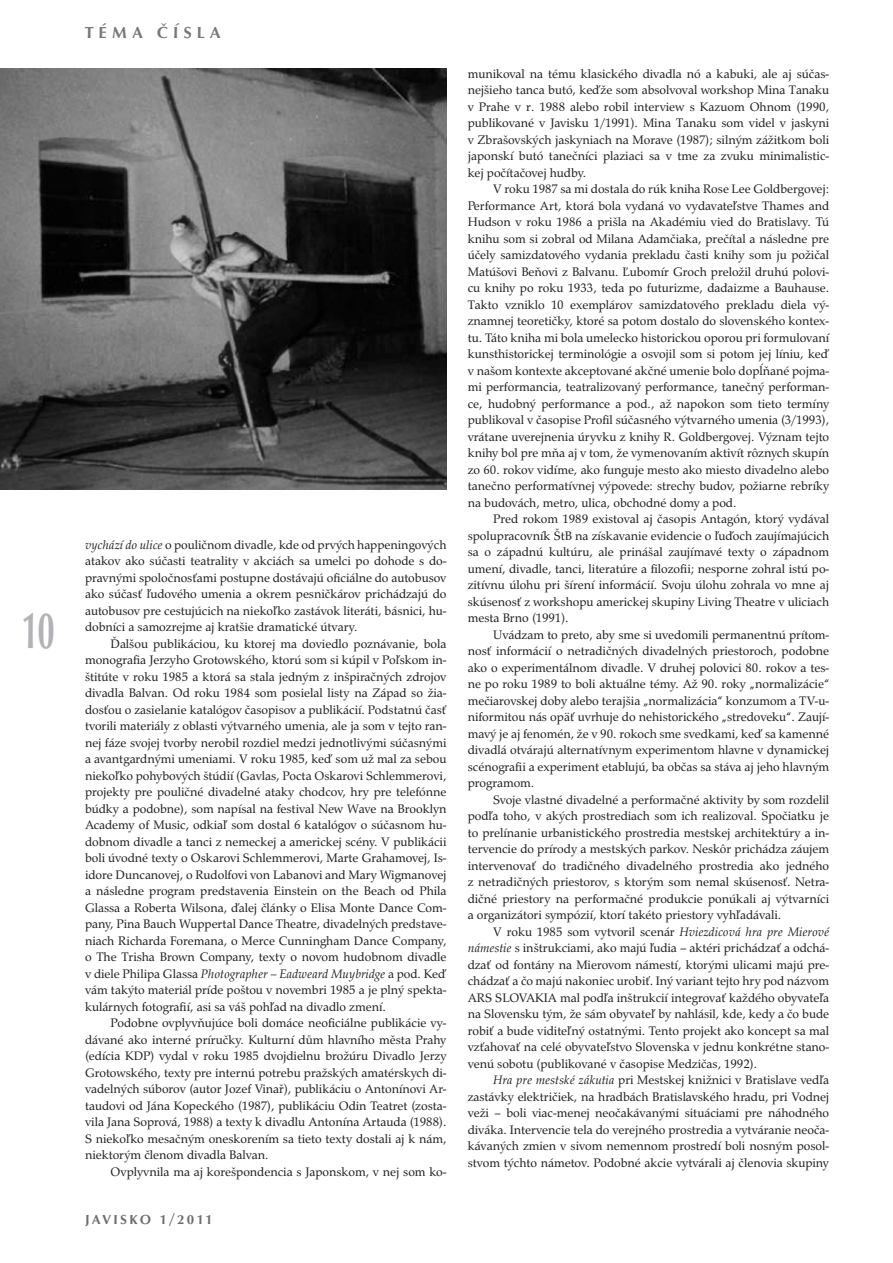
<style>
.page{position:relative;width:893px;height:1263px;background:#fff}
.page>*{position:absolute;margin:0;border:0;box-sizing:border-box;transform-origin:0 0}
.t1{font:500 52.5px "O004 TCE";color:#b2b3b7;scale:.6 1}
.t2{font:500 16.5px "O004 TCE";letter-spacing:.3em;color:#76787b}
.t3{font:500 13.5px "O004 TCE";letter-spacing:.175em;color:#6c6d70}
.t4{font:12.75px/16.5px "URW Palladio TCE";color:#231f20;text-align:justify}
.s1{font-style:italic}
</style>
<div class="page">
<img style="left:0;top:68px;width:446px;height:421px">
<h1 class="t1" style="left:21px;top:599px;width:57px">10</h1>
<p class="t2" style="left:85px;top:23px;width:137px">TÉMA ČÍSLA</p>
<p class="t4" style="left:85px;top:536px;width:363px"><span class="s1">vychází do ulice</span> o pouličnom divadle, kde od prvých happeningových atakov ako súčasti teatrality v akciách sa umelci po dohode s do&shy;pravnými spoločnosťami postupne dostávajú oficiálne do autobusov ako súčasť ľudového umenia a okrem pesničkárov prichádzajú do autobusov pre cestujúcich na niekoľko zastávok literáti, básnici, hu&shy;dobníci a samozrejme aj kratšie dramatické útvary.</p>
<p class="t4" style="left:85px;top:635px;width:363px;text-indent:26px">Ďalšou publikáciou, ku ktorej ma doviedlo poznávanie, bola monografia Jerzyho Grotowského, ktorú som si kúpil v Poľskom in&shy;štitúte v roku 1985 a ktorá sa stala jedným z inšpiračných zdrojov divadla Balvan. Od roku 1984 som posielal listy na Západ so žia&shy;dosťou o zasielanie katalógov časopisov a publikácií. Podstatnú časť tvorili materiály z oblasti výtvarného umenia, ale ja som v tejto ran&shy;nej fáze svojej tvorby nerobil rozdiel medzi jednotlivými súčasnými a avantgardnými umeniami. V roku 1985, keď som už mal za sebou niekoľko pohybových štúdií (Gavlas, Pocta Oskarovi Schlemmerovi, projekty pre pouličné divadelné ataky chodcov, hry pre telefónne búdky a podobne), som napísal na festival New Wave na Brooklyn Academy of Music, odkiaľ som dostal 6 katalógov o súčasnom hu&shy;dobnom divadle a tanci z nemeckej a americkej scény. V publikácii boli úvodné texty o Oskarovi Schlemmerovi, Marte Grahamovej, Is&shy;idore Duncanovej, o Rudolfovi von Labanovi and Mary Wigmanovej a následne program predstavenia Einstein on the Beach od Phila Glassa a Roberta Wilsona, ďalej články o Elisa Monte Dance Com&shy;pany, Pina Bauch Wuppertal Dance Theatre, divadelných predstave&shy;niach Richarda Foremana, o Merce Cunningham Dance Company, o The Trisha Brown Company, texty o novom hudobnom divadle v diele Philipa Glassa <span class="s1">Photographer – Eadweard Muybridge</span> a pod. Keď vám takýto materiál príde poštou v novembri 1985 a je plný spekta&shy;kulárnych fotografií, asi sa váš pohľad na divadlo zmení.</p>
<p class="t4" style="left:85px;top:1015px;width:363px;text-indent:26px">Podobne ovplyvňujúce boli domáce neoficiálne publikácie vy&shy;dávané ako interné príručky. Kulturní dům hlavního města Prahy (edícia KDP) vydal v roku 1985 dvojdielnu brožúru Divadlo Jerzy Grotowského, texty pre internú potrebu pražských amatérskych di&shy;vadelných súborov (autor Jozef Vinař), publikáciu o Antonínovi Ar&shy;taudovi od Jána Kopeckého (1987), publikáciu Odin Teatret (zosta&shy;vila Jana Soprová, 1988) a texty k divadlu Antonína Artauda (1988).<br>S niekoľko mesačným oneskorením sa tieto texty dostali aj k nám, niektorým členom divadla Balvan.</p>
<p class="t4" style="left:111px;top:1163px;width:337px">Ovplyvnila ma aj korešpondencia s Japonskom, v nej som ko-</p>
<p class="t3" style="left:85px;top:1211px;width:129px">JAVISKO 1/2011</p>
<p class="t4" style="left:468px;top:65px;width:363px">munikoval na tému klasického divadla nó a kabuki, ale aj súčas&shy;nejšieho tanca butó, keďže som absolvoval workshop Mina Tanaku v Prahe v r. 1988 alebo robil interview s Kazuom Ohnom (1990, publikované v Javisku 1/1991). Mina Tanaku som videl v jaskyni v Zbrašovských jaskyniach na Morave (1987); silným zážitkom boli japonskí butó tanečníci plaziaci sa v tme za zvuku minimalistic&shy;kej počítačovej hudby.</p>
<p class="t4" style="left:468px;top:181px;width:363px;text-indent:26px">V roku 1987 sa mi dostala do rúk kniha Rose Lee Goldbergovej:<br>Performance Art, ktorá bola vydaná vo vydavateľstve Thames and Hudson v roku 1986 a prišla na Akadémiu vied do Bratislavy. Tú knihu som si zobral od Milana Adamčiaka, prečítal a následne pre účely samizdatového vydania prekladu časti knihy som ju požičal Matúšovi Beňovi z Balvanu. Ľubomír Groch preložil druhú polovi&shy;cu knihy po roku 1933, teda po futurizme, dadaizme a Bauhause.<br>Takto vzniklo 10 exemplárov samizdatového prekladu diela vý&shy;znamnej teoretičky, ktoré sa potom dostalo do slovenského kontex&shy;tu. Táto kniha mi bola umelecko historickou oporou pri formulovaní kunsthistorickej terminológie a osvojil som si potom jej líniu, keď v našom kontexte akceptované akčné umenie bolo dopĺňané pojma&shy;mi performancia, teatralizovaný performance, tanečný performan&shy;ce, hudobný performance a pod., až napokon som tieto termíny publikoval v časopise Profil súčasného výtvarného umenia (3/1993), vrátane uverejnenia úryvku z knihy R. Goldbergovej. Význam tejto knihy bol pre mňa aj v tom, že vymenovaním aktivít rôznych skupín zo 60. rokov vidíme, ako funguje mesto ako miesto divadelno alebo tanečno performatívnej výpovede: strechy budov, požiarne rebríky na budovách, metro, ulica, obchodné domy a pod.</p>
<p class="t4" style="left:468px;top:511px;width:363px;text-indent:26px">Pred rokom 1989 existoval aj časopis Antagón, ktorý vydával spolupracovník ŠtB na získavanie evidencie o ľuďoch zaujímajúcich sa o západnú kultúru, ale prinášal zaujímavé texty o západnom umení, divadle, tanci, literatúre a filozofii; nesporne zohral istú po&shy;zitívnu úlohu pri šírení informácií. Svoju úlohu zohrala vo mne aj skúsenosť z workshopu americkej skupiny Living Theatre v uliciach mesta Brno (1991).</p>
<p class="t4" style="left:468px;top:626px;width:363px;text-indent:26px">Uvádzam to preto, aby sme si uvedomili permanentnú prítom&shy;nosť informácií o netradičných divadelných priestoroch, podobne ako o experimentálnom divadle. V druhej polovici 80. rokov a tes&shy;ne po roku 1989 to boli aktuálne témy. Až 90. roky „normalizácie“ mečiarovskej doby alebo terajšia „normalizácia“ konzumom a TV-u&shy;niformitou nás opäť uvrhuje do nehistorického „stredoveku“. Zaují&shy;mavý je aj fenomén, že v 90. rokoch sme svedkami, keď sa kamenné divadlá otvárajú alternatívnym experimentom hlavne v dynamickej scénografii a experiment etablujú, ba občas sa stáva aj jeho hlavným programom.</p>
<p class="t4" style="left:468px;top:791px;width:363px;text-indent:26px">Svoje vlastné divadelné a performačné aktivity by som rozdelil podľa toho, v akých prostrediach som ich realizoval. Spočiatku je to prelínanie urbanistického prostredia mestskej architektúry a in&shy;tervencie do prírody a mestských parkov. Neskôr prichádza záujem intervenovať do tradičného divadelného prostredia ako jedného z netradičných priestorov, s ktorým som nemal skúsenosť. Netra&shy;dičné priestory na performačné produkcie ponúkali aj výtvarníci a organizátori sympózií, ktorí takéto priestory vyhľadávali.</p>
<p class="t4" style="left:468px;top:923px;width:363px;text-indent:26px">V roku 1985 som vytvoril scenár <span class="s1">Hviezdicová hra pre Mierové námestie</span> s inštrukciami, ako majú ľudia – aktéri prichádzať a odchá&shy;dzať od fontány na Mierovom námestí, ktorými ulicami majú pre&shy;chádzať a čo majú nakoniec urobiť. Iný variant tejto hry pod názvom ARS SLOVAKIA mal podľa inštrukcií integrovať každého obyvateľa na Slovensku tým, že sám obyvateľ by nahlásil, kde, kedy a čo bude robiť a bude viditeľný ostatnými. Tento projekt ako koncept sa mal vzťahovať na celé obyvateľstvo Slovenska v jednu konkrétne stano&shy;venú sobotu (publikované v časopise Medzičas, 1992).</p>
<p class="t4" style="left:468px;top:1072px;width:363px;text-indent:26px"><span class="s1">Hra pre mestské zákutia</span> pri Mestskej knižnici v Bratislave vedľa zastávky električiek, na hradbách Bratislavského hradu, pri Vodnej veži – boli viac-menej neočakávanými situáciami pre náhodného diváka. Intervencie tela do verejného prostredia a vytváranie neoča&shy;kávaných zmien v sivom nemennom prostredí boli nosným posol&shy;stvom týchto námetov. Podobné akcie vytvárali aj členovia skupiny</p>
</div>
